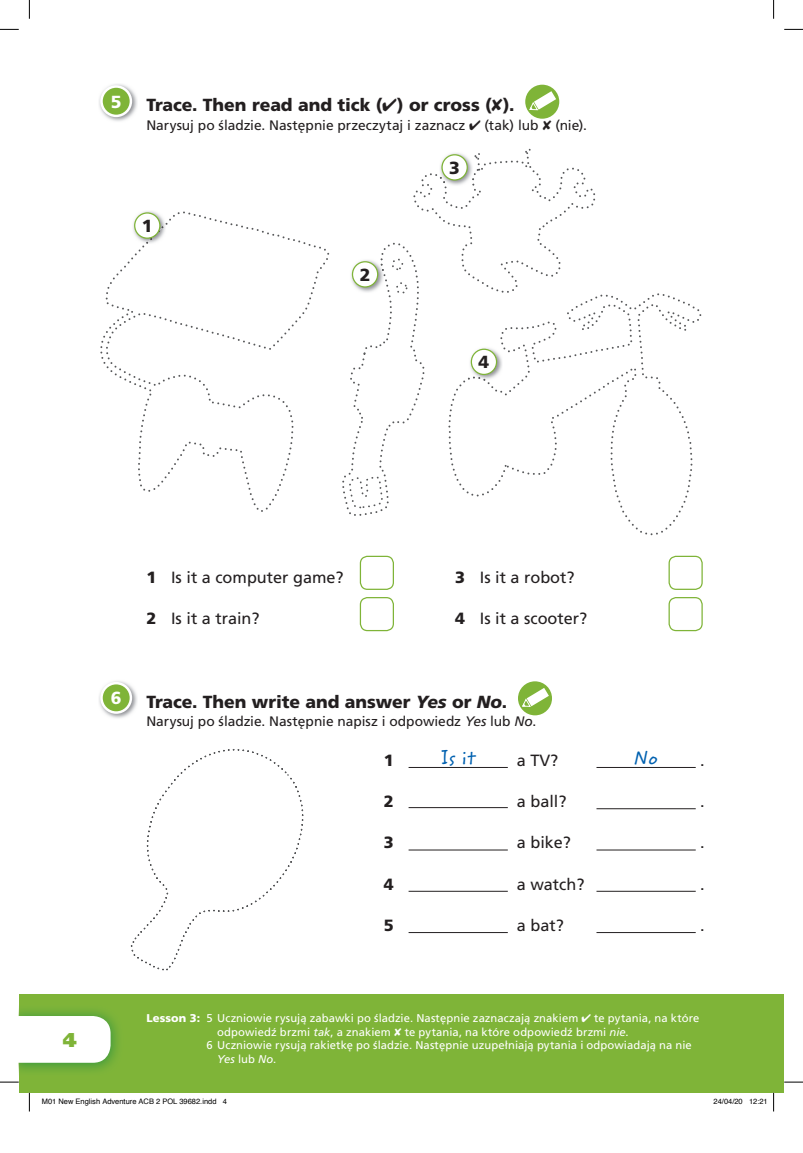
<style>
.page{position:relative;width:803px;height:1153px;background:#fff}
.page>*{position:absolute;margin:0;border:0;box-sizing:border-box;transform-origin:0 0}
.t1{font:20px "Zemke Hand ITC Std";color:#0161b0}
.t2{font:900 20px "Frutiger LT Pro";color:#7fb438}
.t3{font:900 17.5px "Frutiger LT Pro";color:#231f20}
.t4{font:900 17.5px "Frutiger LT Pro";color:#fff}
.t5{font:16.25px "Frutiger LT Pro";color:#231f20}
.t6{font:900 16.25px "Frutiger LT Pro";color:#231f20}
.t7{font:13.75px "Frutiger LT Pro";color:#231f20}
.t8{font:11.25px "Frutiger LT Pro";letter-spacing:.005em;color:#fff}
.t9{font:italic 11.25px "Frutiger LT Pro";color:#fff}
.t10{font:7.5px "Helvetica";color:#000}
.s1{font-weight:900}
.s2{font-style:italic}
.s3{font-style:normal}
</style>
<div class="page">
<div style="left:773px;top:994px;width:11px;height:98px;background:#7fb438"></div>
<div style="left:19px;top:994px;width:754px;height:98px;background:#7fb438"></div>
<img style="left:99px;top:681px;width:38px;height:37px">
<div style="left:101px;top:683px;width:30px;height:29px;background:#7fb438;border-radius:50%"></div>
<div style="left:100px;top:682px;width:32px;height:32px;border:2px solid #fff;border-radius:50%"></div>
<div style="left:518px;top:681px;width:34px;height:34px;background:#7fb438;border-radius:50%"></div>
<svg style="left:522px;top:688px;width:27px;height:19px"></svg>
<svg style="left:130px;top:749px;width:174px;height:222px"></svg>
<hr style="left:409px;top:767px;width:99px;height:1px;background:#231f20">
<hr style="left:596px;top:767px;width:100px;height:1px;background:#231f20">
<hr style="left:409px;top:807px;width:99px;height:1px;background:#231f20">
<hr style="left:596px;top:808px;width:100px;height:1px;background:#231f20">
<hr style="left:409px;top:849px;width:99px;height:1px;background:#231f20">
<hr style="left:596px;top:849px;width:100px;height:1px;background:#231f20">
<hr style="left:409px;top:891px;width:99px;height:1px;background:#231f20">
<hr style="left:596px;top:891px;width:100px;height:1px;background:#231f20">
<hr style="left:409px;top:932px;width:99px;height:1px;background:#231f20">
<hr style="left:596px;top:932px;width:100px;height:1px;background:#231f20">
<div style="left:360px;top:556px;width:34px;height:34px;border:1px solid #7fb438;border-radius:7px"></div>
<div style="left:360px;top:597px;width:34px;height:34px;border:1px solid #7fb438;border-radius:7px"></div>
<div style="left:668px;top:556px;width:35px;height:34px;border:1px solid #7fb438;border-radius:7px"></div>
<div style="left:668px;top:597px;width:35px;height:34px;border:1px solid #7fb438;border-radius:7px"></div>
<img style="left:19px;top:1010px;width:99px;height:61px">
<div style="left:19px;top:1016px;width:92px;height:46px;background:#fff"></div>
<svg style="left:595px;top:293px;width:106px;height:242px"></svg>
<svg style="left:100px;top:211px;width:229px;height:301px"></svg>
<svg style="left:342px;top:148px;width:253px;height:368px"></svg>
<img style="left:99px;top:84px;width:38px;height:37px">
<svg style="left:101px;top:86px;width:30px;height:30px"></svg>
<div style="left:100px;top:85px;width:32px;height:32px;border:2px solid #fff;border-radius:50%"></div>
<div style="left:525px;top:85px;width:34px;height:34px;background:#7fb438;border-radius:50%"></div>
<svg style="left:529px;top:91px;width:27px;height:19px"></svg>
<img style="left:468px;top:346px;width:35px;height:35px">
<img style="left:468px;top:376px;width:17px;height:5px">
<div style="left:471px;top:349px;width:25px;height:25px;background:#fff;border-radius:50%"></div>
<div style="left:471px;top:349px;width:26px;height:26px;border:1px solid #7fb438;border-radius:50%"></div>
<img style="left:132px;top:211px;width:34px;height:33px">
<img style="left:146px;top:223px;width:20px;height:21px">
<div style="left:135px;top:213px;width:25px;height:25px;background:#fff;border-radius:50%"></div>
<div style="left:134px;top:212px;width:26px;height:27px;border:1px solid #7fb438;border-radius:50%"></div>
<img style="left:350px;top:259px;width:34px;height:34px">
<img style="left:380px;top:259px;width:4px;height:17px">
<div style="left:352px;top:262px;width:26px;height:25px;background:#fff;border-radius:50%"></div>
<div style="left:352px;top:261px;width:26px;height:26px;border:1px solid #7fb438;border-radius:50%"></div>
<img style="left:439px;top:152px;width:34px;height:25px">
<img style="left:440px;top:177px;width:33px;height:9px">
<div style="left:442px;top:155px;width:25px;height:25px;background:#fff;border-radius:50%"></div>
<div style="left:441px;top:154px;width:27px;height:27px;border:1px solid #7fb438;border-radius:50%"></div>
<svg style="left:0;top:29px;width:19px;height:1px"></svg>
<svg style="left:784px;top:29px;width:19px;height:1px"></svg>
<svg style="left:0;top:1081px;width:19px;height:2px"></svg>
<svg style="left:784px;top:1081px;width:19px;height:2px"></svg>
<svg style="left:29px;top:0;width:1px;height:19px"></svg>
<svg style="left:29px;top:1092px;width:1px;height:19px"></svg>
<svg style="left:773px;top:0;width:1px;height:19px"></svg>
<svg style="left:773px;top:1092px;width:1px;height:19px"></svg>
<h2 class="t4" style="left:111px;top:91px;width:12px">5</h2>
<h2 class="t3" style="left:146px;top:94px;width:370px">Trace. Then read and tick (✔) or cross (✘).</h2>
<p class="t7" style="left:146px;top:117px;width:442px">Narysuj po śladzie. Następnie przeczytaj i zaznacz ✔ (tak) lub ✘ (nie).</p>
<h2 class="t3" style="left:142px;top:215px;width:12px">1</h2>
<h2 class="t3" style="left:360px;top:264px;width:12px">2</h2>
<h2 class="t3" style="left:449px;top:157px;width:12px">3</h2>
<h2 class="t3" style="left:479px;top:352px;width:12px">4</h2>
<h3 class="t5" style="left:146px;top:567px;width:199px"><span class="s1">1</span> Is it a computer game?</h3>
<h3 class="t5" style="left:146px;top:609px;width:115px"><span class="s1">2</span> Is it a train?</h3>
<h3 class="t5" style="left:455px;top:567px;width:121px"><span class="s1">3</span> Is it a robot?</h3>
<h3 class="t5" style="left:455px;top:609px;width:134px"><span class="s1">4</span> Is it a scooter?</h3>
<h2 class="t4" style="left:111px;top:688px;width:12px">6</h2>
<h2 class="t3" style="left:146px;top:691px;width:362px">Trace. Then write and answer <span class="s2">Yes</span> or <span class="s2">No</span>.</h2>
<p class="t7" style="left:146px;top:713px;width:391px">Narysuj po śladzie. Następnie napisz i odpowiedz <span class="s2">Yes</span> lub <span class="s2">No</span>.</p>
<h3 class="t6" style="left:384px;top:750px;width:11px">1</h3>
<h1 class="t1" style="left:441px;top:743px;width:35px">Is it</h1>
<h3 class="t5" style="left:517px;top:750px;width:43px">a TV?</h3>
<h1 class="t1" style="left:634px;top:743px;width:26px">No</h1>
<h3 class="t5" style="left:700px;top:750px;width:6px">.</h3>
<h1 class="t2" style="left:63px;top:1027px;width:16px">4</h1>
<h3 class="t6" style="left:384px;top:791px;width:11px">2</h3>
<h3 class="t5" style="left:517px;top:792px;width:51px">a ball?</h3>
<h3 class="t5" style="left:700px;top:792px;width:6px">.</h3>
<h3 class="t6" style="left:384px;top:833px;width:11px">3</h3>
<h3 class="t5" style="left:517px;top:833px;width:56px">a bike?</h3>
<h3 class="t5" style="left:700px;top:833px;width:6px">.</h3>
<h3 class="t6" style="left:384px;top:874px;width:11px">4</h3>
<h3 class="t5" style="left:517px;top:874px;width:69px">a watch?</h3>
<h3 class="t5" style="left:700px;top:874px;width:6px">.</h3>
<h3 class="t6" style="left:384px;top:915px;width:11px">5</h3>
<h3 class="t5" style="left:517px;top:915px;width:48px">a bat?</h3>
<h3 class="t5" style="left:700px;top:915px;width:6px">.</h3>
<p class="t8" style="left:146px;top:1011px;width:555px"><span class="s1">Lesson 3:</span> 5 Uczniowie rysują zabawki po śladzie. Następnie zaznaczają znakiem ✔ te pytania, na które</p>
<p class="t8" style="left:217px;top:1025px;width:413px">odpowiedź brzmi <span class="s2">tak</span>, a znakiem ✘ te pytania, na które odpowiedź brzmi <span class="s2">nie</span>.</p>
<p class="t8" style="left:207px;top:1038px;width:487px">6 Uczniowie rysują rakietkę po śladzie. Następnie uzupełniają pytania i odpowiadają na nie</p>
<p class="t9" style="left:217px;top:1052px;width:60px">Yes <span class="s3">lub</span> No<span class="s3">.</span></p>
<p class="t10" style="left:42px;top:1095px;width:187px">M01 New English Adventure ACB 2 POL 39682.indd 4</p>
<p class="t10" style="left:713px;top:1095px;width:56px">24/04/20 12:21</p>
</div>
